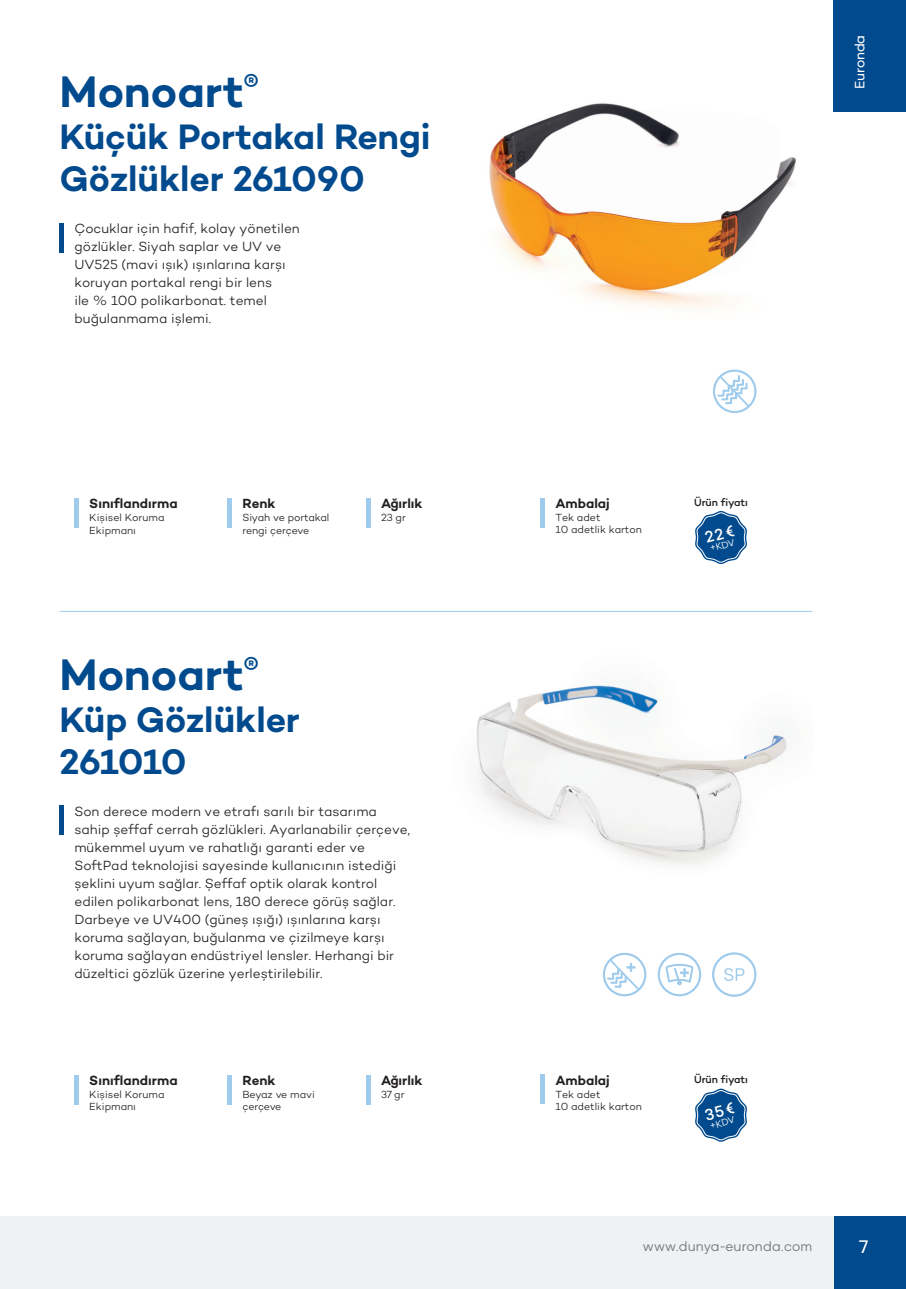
<style>
.page{position:relative;width:906px;height:1289px;background:#fff}
.page>*{position:absolute;margin:0;border:0;box-sizing:border-box;transform-origin:0 0}
.t1{font:600 45px "Campton";color:#004a8d}
.t2{font:600 36px/42px "Campton";color:#004a8d}
.t3{font:500 18px "Glence";color:#fff}
.t4{font:300 13.5px/18px "Campton";color:#231f20}
.t5{font:600 13.5px "Campton";color:#231f20}
.t6{font:13.5px "Glence";letter-spacing:.01em;color:#76787b}
.t7{font:500 13.5px "Glence";letter-spacing:-.015em;color:#fff}
.t8{font:300 10.5px/12.6px "Campton";color:#231f20}
.t9{font:500 10.5px "Campton";letter-spacing:-.005em;color:#231f20}
.t10{font:9.45px "Glence";color:#fff}
</style>
<div class="page">
<div style="left:833px;top:1216px;width:73px;height:72px;background:#004a8d"></div>
<div style="left:0;top:1216px;width:833px;height:72px;background:#f0f1f2"></div>
<div style="left:833px;top:0;width:73px;height:111px;background:#004a8d"></div>
<img style="left:489px;top:103px;width:307px;height:206px">
<hr style="left:60px;top:611px;width:752px;height:1px;background:#9fcbec">
<svg style="left:713px;top:369px;width:43px;height:44px"></svg>
<hr style="left:60px;top:223px;width:4px;height:29px;background:#004a8d">
<div style="left:74px;top:498px;width:5px;height:29px;background:#9fcbec"></div>
<hr style="left:366px;top:498px;width:4px;height:29px;background:#9fcbec">
<div style="left:227px;top:498px;width:5px;height:29px;background:#9fcbec"></div>
<div style="left:540px;top:498px;width:5px;height:29px;background:#9fcbec"></div>
<img style="left:476px;top:685px;width:311px;height:180px">
<svg style="left:602px;top:952px;width:44px;height:44px"></svg>
<svg style="left:657px;top:952px;width:44px;height:44px"></svg>
<svg style="left:712px;top:952px;width:44px;height:45px"></svg>
<hr style="left:60px;top:805px;width:4px;height:30px;background:#004a8d">
<div style="left:74px;top:1074px;width:5px;height:30px;background:#9fcbec"></div>
<hr style="left:366px;top:1074px;width:4px;height:30px;background:#9fcbec">
<div style="left:227px;top:1074px;width:5px;height:30px;background:#9fcbec"></div>
<div style="left:540px;top:1074px;width:5px;height:30px;background:#9fcbec"></div>
<svg style="left:695px;top:1088px;width:52px;height:53px"></svg>
<svg style="left:695px;top:511px;width:52px;height:53px"></svg>
<h1 class="t1" style="left:60px;top:63px;width:201px">Monoart<sup>®</sup></h1>
<h2 class="t2" style="left:60px;top:115px;width:372px">Küçük Portakal Rengi<br>Gözlükler 261090</h2>
<p class="t4" style="left:74px;top:219px;width:227px">Çocuklar için hafif, kolay yönetilen gözlükler. Siyah saplar ve UV ve<br>UV525 (mavi ışık) ışınlarına karşı koruyan portakal rengi bir lens<br>ile % 100 polikarbonat. temel buğulanmama işlemi.</p>
<p class="t5" style="left:89px;top:495px;width:90px">Sınıflandırma</p>
<p class="t8" style="left:89px;top:511px;width:77px">Kişisel Koruma<br>Ekipmanı</p>
<p class="t5" style="left:242px;top:495px;width:34px">Renk</p>
<p class="t8" style="left:242px;top:511px;width:88px">Siyah ve portakal rengi çerçeve</p>
<p class="t5" style="left:381px;top:495px;width:43px">Ağırlık</p>
<p class="t8" style="left:381px;top:511px;width:26px">23 gr</p>
<h1 class="t1" style="left:60px;top:645px;width:201px">Monoart<sup>®</sup></h1>
<h2 class="t2" style="left:60px;top:697px;width:242px">Küp Gözlükler<br>261010</h2>
<p class="t4" style="left:74px;top:801px;width:337px">Son derece modern ve etrafı sarılı bir tasarıma sahip şeffaf cerrah gözlükleri. Ayarlanabilir çerçeve, mükemmel uyum ve rahatlığı garanti eder ve SoftPad teknolojisi sayesinde kullanıcının istediği şeklini uyum sağlar. Şeffaf optik olarak kontrol edilen polikarbonat lens, 180 derece görüş sağlar.<br>Darbeye ve UV400 (güneş ışığı) ışınlarına karşı koruma sağlayan, buğulanma ve çizilmeye karşı koruma sağlayan endüstriyel lensler. Herhangi bir düzeltici gözlük üzerine yerleştirilebilir.</p>
<p class="t5" style="left:89px;top:1071px;width:90px">Sınıflandırma</p>
<p class="t8" style="left:89px;top:1087px;width:77px">Kişisel Koruma<br>Ekipmanı</p>
<p class="t5" style="left:242px;top:1071px;width:34px">Renk</p>
<p class="t8" style="left:242px;top:1087px;width:74px">Beyaz ve mavi çerçeve</p>
<p class="t5" style="left:381px;top:1071px;width:43px">Ağırlık</p>
<p class="t8" style="left:381px;top:1087px;width:25px">37 gr</p>
<p class="t7" style="left:852px;top:89px;width:55px;rotate:-90deg">Euronda</p>
<p class="t5" style="left:555px;top:495px;width:56px">Ambalaj</p>
<p class="t8" style="left:555px;top:511px;width:88px">Tek adet<br>10 adetlik karton</p>
<p class="t9" style="left:694px;top:496px;width:55px">Ürün fiyatı</p>
<p class="t10" style="left:709px;top:543px;width:27px;rotate:-15deg">+KDV</p>
<p class="t5" style="left:555px;top:1071px;width:56px">Ambalaj</p>
<p class="t8" style="left:555px;top:1087px;width:88px">Tek adet<br>10 adetlik karton</p>
<p class="t9" style="left:694px;top:1072px;width:55px">Ürün fiyatı</p>
<p class="t10" style="left:709px;top:1120px;width:27px;rotate:-15deg">+KDV</p>
<p class="t6" style="left:643px;top:1239px;width:171px">www.dunya-euronda.com</p>
<h3 class="t3" style="left:858px;top:1236px;width:12px">7</h3>
</div>
